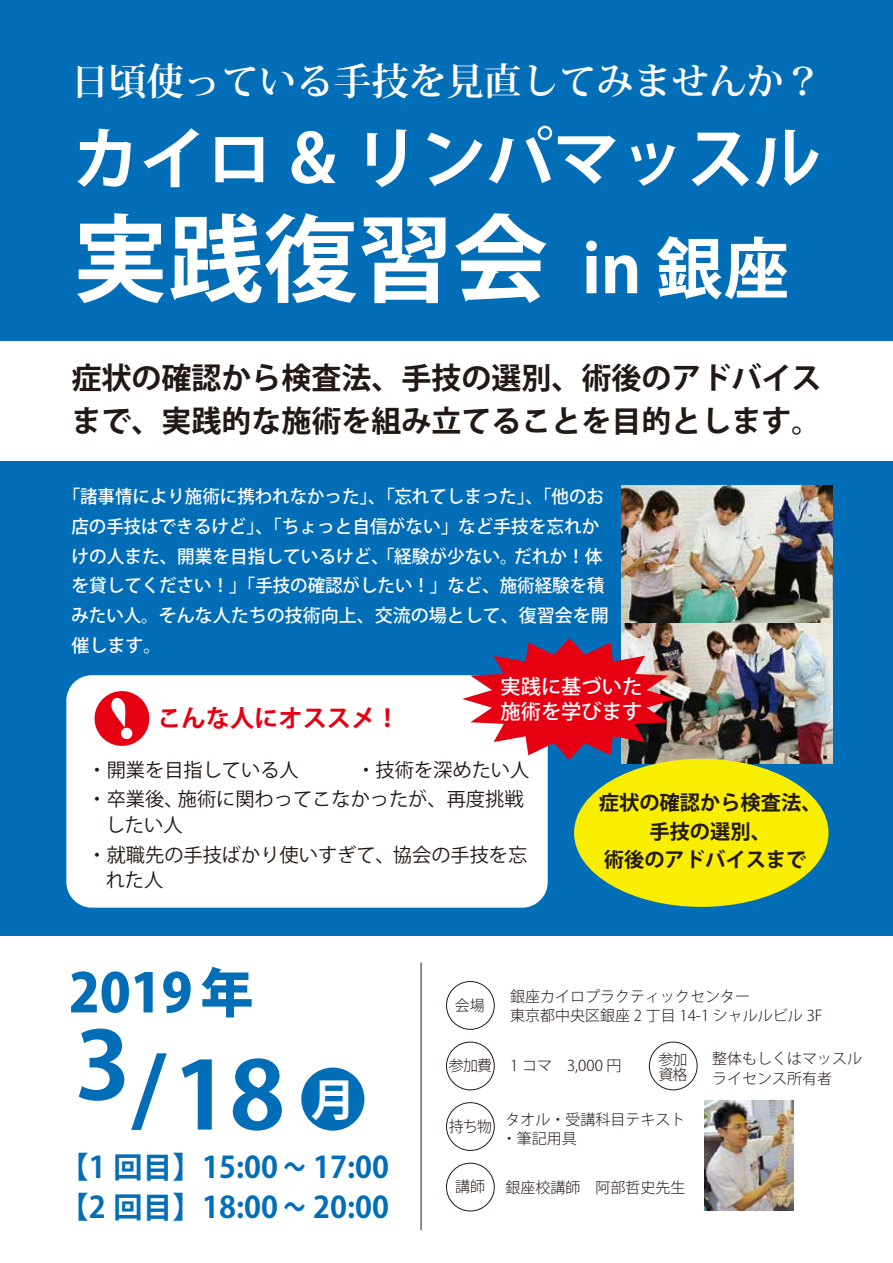
<style>
.page{position:relative;width:893px;height:1263px;background:#fff}
.page>*{position:absolute;margin:0;border:0;box-sizing:border-box;transform-origin:0 0}
.t1{font:700 94.95px "Koz Go Std";color:#fff}
.t2{font:700 92.7px "Koz Go Std";color:#036eb8;scale:1.05 1}
.t3{font:700 66.75px "Koz Go Std";color:#fff}
.t4{font:800 53.1px "Koz Go Std";color:#036eb8}
.t5{font:700 37.5px "Koz Min Std";color:#fff}
.t6{font:700 30px/42.5px "Koz Go Std";color:#221815}
.t7{font:700 29.7px/39.6px "Koz Go Std";color:#036eb8}
.t8{font:700 24.15px "Koz Go Std";color:#e60012}
.t9{font:700 20.25px/28.7px "Koz Go Std";color:#221815;text-align:center}
.t10{font:500 20.25px/24.9px "Koz Go Std";color:#fff}
.t11{font:19.2px/29.7px "Koz Go Std";color:#221815}
.t12{font:500 18px/29.7px "Koz Go Std";color:#fff}
.t13{font:300 15px/19.5px "Koz Go Std";color:#221815}
.s1{font-size:66.75px}
.s2{font-size:44.25px;color:#fff}
</style>
<div class="page">
<div style="left:0;top:0;width:893px;height:935px;background:#036eb8"></div>
<hr style="left:0;top:341px;width:893px;height:2px;background:#fff">
<div style="left:66px;top:675px;width:482px;height:233px;background:#fff;border-radius:26px"></div>
<svg style="left:94px;top:691px;width:56px;height:55px"></svg>
<div style="left:301px;top:1067px;width:63px;height:64px;background:#036eb8;border-radius:50%"></div>
<hr style="left:421px;top:962px;width:1px;height:268px;background:#221815">
<div style="left:446px;top:1102px;width:48px;height:48px;border:1px solid #221815;border-radius:50%"></div>
<div style="left:446px;top:1163px;width:48px;height:48px;border:1px solid #221815;border-radius:50%"></div>
<div style="left:446px;top:1042px;width:48px;height:48px;border:1px solid #221815;border-radius:50%"></div>
<div style="left:649px;top:1042px;width:48px;height:48px;border:1px solid #221815;border-radius:50%"></div>
<div style="left:446px;top:981px;width:48px;height:48px;border:1px solid #221815;border-radius:50%"></div>
<img style="left:705px;top:1100px;width:89px;height:111px">
<div style="left:0;top:342px;width:893px;height:119px;background:#fff"></div>
<img style="left:622px;top:486px;width:210px;height:137px">
<img style="left:622px;top:623px;width:210px;height:140px">
<svg style="left:462px;top:638px;width:214px;height:122px"></svg>
<div style="left:574px;top:759px;width:254px;height:148px;background:#faee00;border-radius:50%"></div>
<h3 class="t5" style="left:71px;top:57px;width:751px">日頃使っている手技を見直してみませんか？</h3>
<h3 class="t3" style="left:72px;top:116px;width:750px">カイロ &amp; リンパマッスル</h3>
<h1 class="t1" style="left:73px;top:198px;width:718px">実践復習会 <span class="s1">in 銀座</span></h1>
<h3 class="t6" style="left:71px;top:359px;width:751px">症状の確認から検査法、手技の選別、術後のアドバイスまで、実践的な施術を組み立てることを目的とします。</h3>
<p class="t12" style="left:71px;top:482px;width:539px;text-indent:-9px">「諸事情により施術に携われなかった」、「忘れてしまった」、「他のお店の手技はできるけど」、「ちょっと自信がない」など手技を忘れかけの人また、開業を目指しているけど、「経験が少ない。だれか！体を貸してください！」「手技の確認がしたい！」など、施術経験を積みたい人。そんな人たちの技術向上、交流の場として、復習会を開催します。</p>
<h3 class="t8" style="left:157px;top:702px;width:244px">こんな人にオススメ！</h3>
<p class="t10" style="left:501px;top:675px;width:143px">実践に基づいた施術を学びます</p>
<p class="t11" style="left:88px;top:755px;width:443px">・開業を目指している人　　　・技術を深めたい人・卒業後、施術に関わってこなかったが、再度挑戦</p>
<p class="t11" style="left:88px;top:811px;width:441px;text-indent:18px">したい人<br>・就職先の手技ばかり使いすぎて、協会の手技を忘</p>
<p class="t11" style="left:106px;top:866px;width:59px">れた人</p>
<p class="t9" style="left:599px;top:789px;width:224px">症状の確認から検査法、手技の選別、<br>術後のアドバイスまで</p>
<h3 class="t4" style="left:69px;top:958px;width:186px">2019年</h3>
<h2 class="t2" style="left:75px;top:1034px;width:269px">3/18 <span class="s2">月</span></h2>
<h3 class="t7" style="left:59px;top:1149px;width:331px">【1 回目】15:00 ～ 17:00【2 回目】18:00 ～ 20:00</h3>
<p class="t13" style="left:455px;top:996px;width:31px">会場</p>
<p class="t13" style="left:510px;top:987px;width:314px">銀座カイロプラクティックセンター<br>東京都中央区銀座 2 丁目 14-1 シャルルビル 3F</p>
<p class="t13" style="left:449px;top:1056px;width:174px">参加費 1 コマ　3,000 円</p>
<p class="t13" style="left:712px;top:1049px;width:151px">整体もしくはマッスルライセンス所有者</p>
<p class="t13" style="left:658px;top:1052px;width:31px;line-height:15px">参加資格</p>
<p class="t13" style="left:449px;top:1117px;width:45px">持ち物</p>
<p class="t13" style="left:502px;top:1110px;width:185px">タオル・受講科目テキスト・筆記用具</p>
<p class="t13" style="left:455px;top:1177px;width:31px">講師</p>
<p class="t13" style="left:505px;top:1178px;width:181px">銀座校講師　阿部哲史先生</p>
</div>
